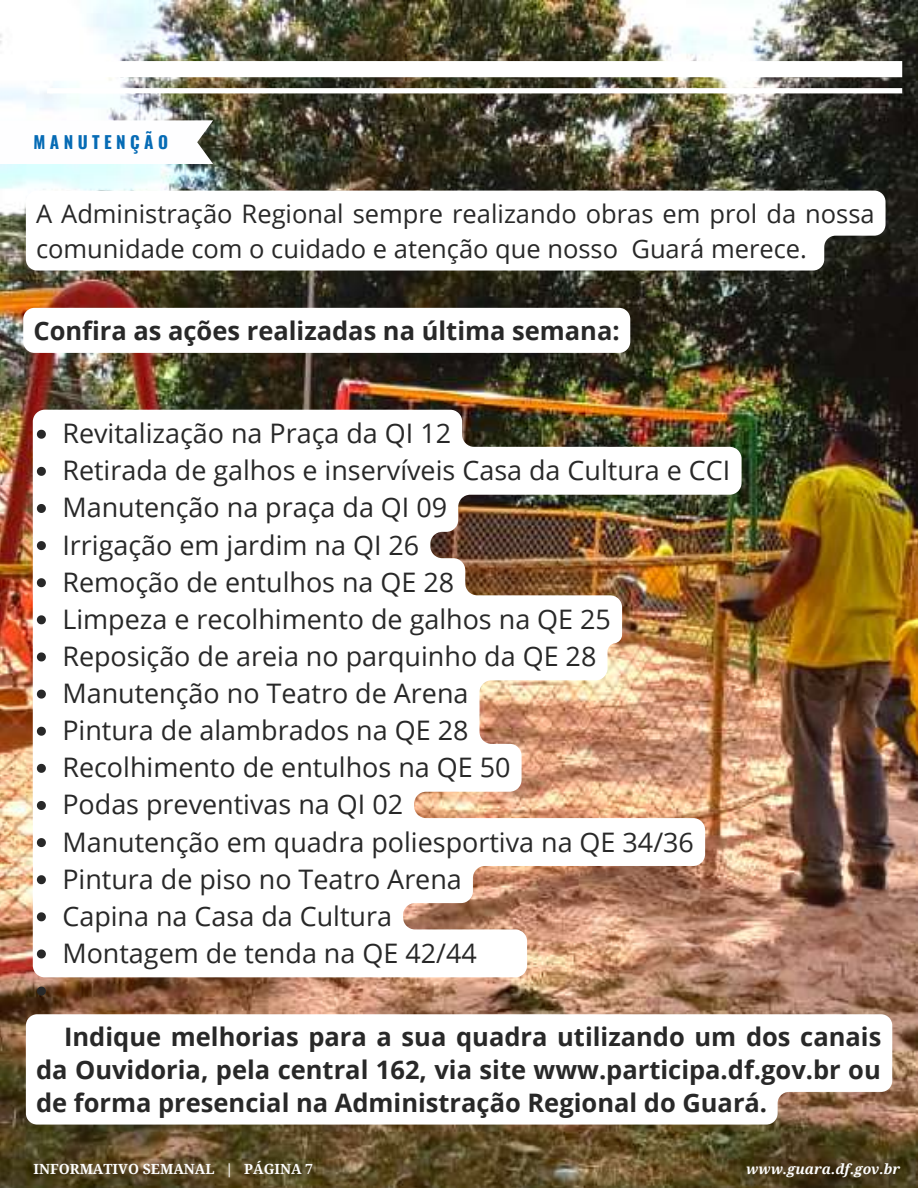
<style>
.page{position:relative;width:918px;height:1188px;background:#fff}
.page>*{position:absolute;margin:0;border:0;box-sizing:border-box;transform-origin:0 0}
.t1{font:26.85px/37.2px "Open Sans";color:#282828}
.t2{font:700 25.5px/32.7px "Open Sans";color:#282828;text-align:justify}
.t3{font:25.5px/34.8px "Open Sans";color:#282828}
.t4{font:700 17.1px "Oswald";letter-spacing:.26em;color:#066bb5}
.t5{font:700 13.95px "Droid Serif";color:#fff}
.t6{font:italic 700 13.95px "Droid Serif";color:#fefeff}
</style>
<div class="page">
<img style="left:0;top:0;width:918px;height:1188px">
<img style="left:47px;top:61px;width:855px;height:32px">
<svg style="left:0;top:120px;width:213px;height:44px"></svg>
<img style="left:33px;top:410px;width:709px;height:567px">
<svg style="left:37px;top:430px;width:9px;height:9px"></svg>
<svg style="left:37px;top:467px;width:9px;height:9px"></svg>
<svg style="left:37px;top:504px;width:9px;height:9px"></svg>
<svg style="left:37px;top:541px;width:9px;height:9px"></svg>
<svg style="left:37px;top:578px;width:9px;height:9px"></svg>
<svg style="left:37px;top:615px;width:9px;height:9px"></svg>
<svg style="left:37px;top:652px;width:9px;height:9px"></svg>
<svg style="left:37px;top:690px;width:9px;height:9px"></svg>
<svg style="left:37px;top:727px;width:9px;height:9px"></svg>
<svg style="left:37px;top:764px;width:9px;height:9px"></svg>
<svg style="left:37px;top:801px;width:9px;height:9px"></svg>
<svg style="left:37px;top:838px;width:9px;height:9px"></svg>
<svg style="left:37px;top:875px;width:9px;height:9px"></svg>
<svg style="left:37px;top:912px;width:9px;height:9px"></svg>
<svg style="left:37px;top:949px;width:9px;height:9px"></svg>
<svg style="left:37px;top:987px;width:9px;height:9px"></svg>
<svg style="left:26px;top:191px;width:860px;height:80px"></svg>
<svg style="left:26px;top:1014px;width:866px;height:111px"></svg>
<div style="left:23px;top:308px;width:607px;height:45px;background:#fff;border-radius:11px"></div>
<p class="t4" style="left:33px;top:129px;width:136px">MANUTENÇÃO</p>
<p class="t3" style="left:36px;top:195px;width:840px">A Administração Regional sempre realizando obras em prol da nossa comunidade com o cuidado e atenção que nosso Guará merece.</p>
<p class="t2" style="left:33px;top:314px;width:588px">Confira as ações realizadas na última semana:</p>
<p class="t1" style="left:62px;top:414px;width:669px">Revitalização na Praça da QI 12<br>Retirada de galhos e inservíveis Casa da Cultura e CCI<br>Manutenção na praça da QI 09<br>Irrigação em jardim na QI 26<br>Remoção de entulhos na QE 28<br>Limpeza e recolhimento de galhos na QE 25<br>Reposição de areia no parquinho da QE 28<br>Manutenção no Teatro de Arena<br>Pintura de alambrados na QE 28<br>Recolhimento de entulhos na QE 50<br>Podas preventivas na QI 02<br>Manutenção em quadra poliesportiva na QE 34/36<br>Pintura de piso no Teatro Arena<br>Capina na Casa da Cultura<br>Montagem de tenda na QE 42/44</p>
<p class="t2" style="left:36px;top:1020px;width:847px;text-indent:28px">Indique melhorias para a sua quadra utilizando um dos canais da Ouvidoria, pela central 162, via site www.participa.df.gov.br ou de forma presencial na Administração Regional do Guará.</p>
<p class="t5" style="left:33px;top:1161px;width:281px">INFORMATIVO SEMANAL | PÁGINA 7</p>
<p class="t6" style="left:746px;top:1161px;width:155px">www.guara.df.gov.br</p>
</div>
